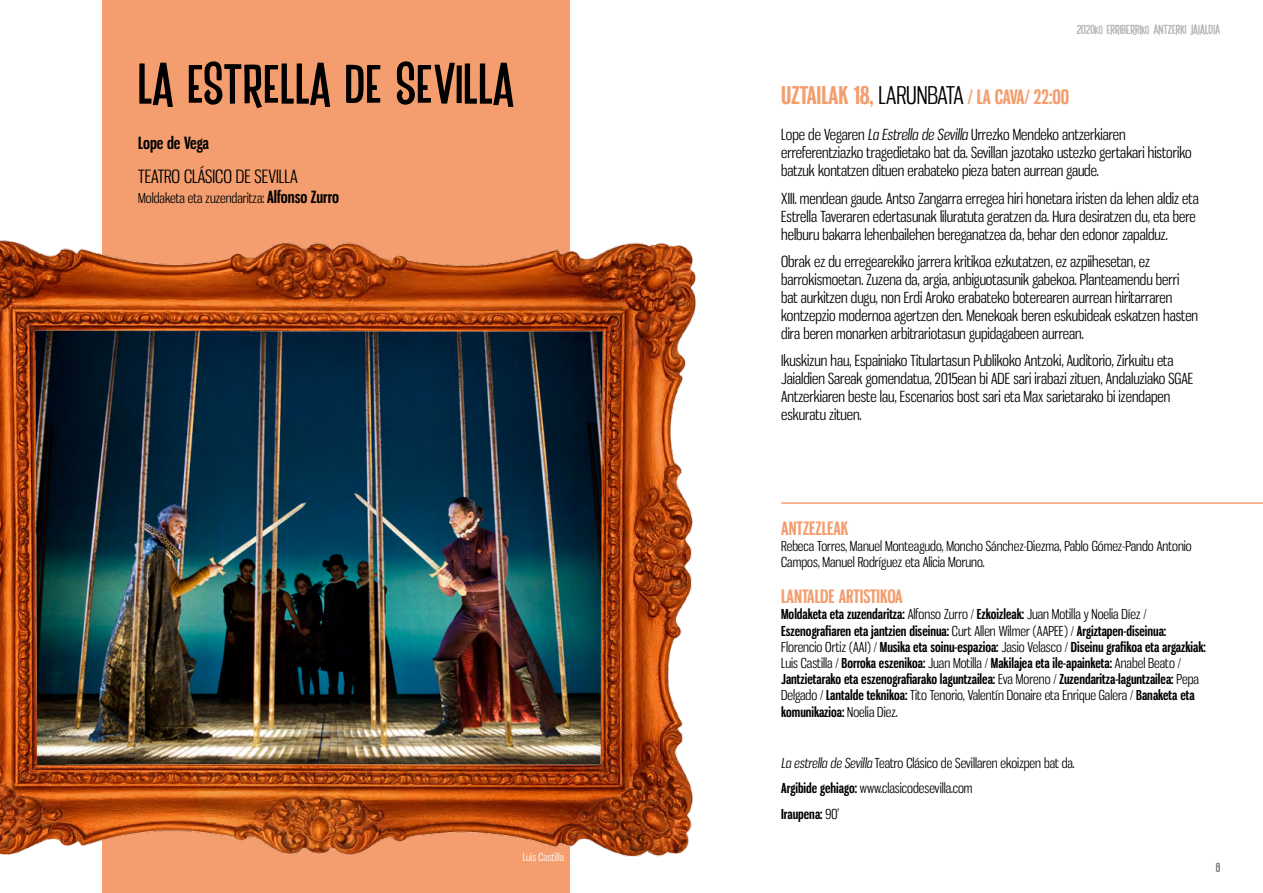
<style>
.page{position:relative;width:1263px;height:893px;background:#fff}
.page>*{position:absolute;margin:0;border:0;box-sizing:border-box;transform-origin:0 0}
.t1{font:51px "Enlighten";letter-spacing:.01em;color:#000;scale:1.1 1}
.t2{font:700 19.5px "Gnuolane Rg";letter-spacing:-.015em;color:#f49e6f}
.t3{font:700 18.15px "Gnuolane Rg";color:#f49e6f}
.t4{font:18px "Gnuolane Bk";color:#000}
.t5{font:700 16.5px "Gnuolane Rg";color:#000}
.t6{font:15px/18px "Gnuolane Bk";color:#000}
.t7{font:700 13.5px/16.2px "Gnuolane Rg";color:#000}
.t8{font:13.5px/16.2px "Gnuolane Bk";color:#000}
.t9{font:12px "Enlighten";color:#b3b2b2;scale:1.1 1}
.t10{font:12px "Enlighten";color:#706f6f;scale:1.1 1}
.t11{font:10.5px "Gnuolane Bk";letter-spacing:.01em;color:#fff}
.s1{font-family:"Gnuolane Rg";font-weight:700;font-size:16.5px}
.s2{font-size:10.5px}
.s3{font-size:24px}
.s4{font-family:"Gnuolane Bk";font-weight:400;font-size:24px;color:#000}
.s5{font-style:italic}
.s6{font-family:"Gnuolane Bk";font-weight:400}
.s7{font-family:"Gnuolane Rg";font-weight:700}
</style>
<div class="page">
<div style="left:102px;top:0;width:468px;height:893px;background:#f49e6f"></div>
<hr style="left:781px;top:502px;width:482px;height:2px;background:#f49e6f">
<img style="left:0;top:240px;width:696px;height:617px">
<h1 class="t1" style="left:138px;top:52px;width:344px">LA ESTRELLA DE SEVILLA</h1>
<p class="t5" style="left:138px;top:133px;width:72px">Lope de Vega</p>
<p class="t4" style="left:138px;top:166px;width:161px">TEATRO CLÁSICO DE SEVILLA</p>
<p class="t8" style="left:138px;top:190px;width:202px">Moldaketa eta zuzendaritza: <span class="s1">Alfonso Zurro</span></p>
<p class="t11" style="left:523px;top:851px;width:43px">Luis Castilla</p>
<p class="t9" style="left:1077px;top:22px;width:132px">2020<span class="s2">KO</span> ERRIBERRI<span class="s2">KO</span> ANTZERKI JAIALDIA</p>
<h2 class="t2" style="left:781px;top:85px;width:290px"><span class="s3">UZTAILAK 18,</span> <span class="s4">LARUNBATA</span> / LA CAVA/ 22:00</h2>
<p class="t6" style="left:781px;top:126px;width:412px">Lope de Vegaren <span class="s5">La Estrella de Sevilla</span> Urrezko Mendeko antzerkiaren erreferentziazko tragedietako bat da. Sevillan jazotako ustezko gertakari historiko batzuk kontatzen dituen erabateko pieza baten aurrean gaude.</p>
<p class="t6" style="left:781px;top:189px;width:419px">XIII. mendean gaude. Antso Zangarra erregea hiri honetara iristen da lehen aldiz eta<br>Estrella Taveraren edertasunak liluratuta geratzen da. Hura desiratzen du, eta bere helburu bakarra lehenbailehen bereganatzea da, behar den edonor zapalduz.</p>
<p class="t6" style="left:781px;top:252px;width:418px">Obrak ez du erregearekiko jarrera kritikoa ezkutatzen, ez azpiihesetan, ez barrokismoetan. Zuzena da, argia, anbiguotasunik gabekoa. Planteamendu berri bat aurkitzen dugu, non Erdi Aroko erabateko boterearen aurrean hiritarraren kontzepzio modernoa agertzen den. Menekoak beren eskubideak eskatzen hasten dira beren monarken arbitrariotasun gupidagabeen aurrean.</p>
<p class="t6" style="left:781px;top:352px;width:413px">Ikuskizun hau, Espainiako Titulartasun Publikoko Antzoki, Auditorio, Zirkuitu eta Jaialdien Sareak gomendatua, 2015ean bi ADE sari irabazi zituen, Andaluziako SGAE Antzerkiaren beste lau, Escenarios bost sari eta Max sarietarako bi izendapen eskuratu zituen.</p>
<p class="t3" style="left:781px;top:517px;width:69px">ANTZEZLEAK</p>
<p class="t8" style="left:781px;top:538px;width:412px">Rebeca Torres, Manuel Monteagudo, Moncho Sánchez-Diezma, Pablo Gómez-Pando Antonio<br>Campos, Manuel Rodríguez eta Alicia Moruno.</p>
<p class="t3" style="left:781px;top:586px;width:123px">LANTALDE ARTISTIKOA</p>
<p class="t7" style="left:781px;top:606px;width:426px">Moldaketa eta zuzendaritza: <span class="s6">Alfonso Zurro /</span> Ezkoizleak: <span class="s6">Juan Motilla y Noelia Díez / </span>Eszenografiaren eta jantzien diseinua: <span class="s6">Curt Allen Wilmer (AAPEE) /</span> Argiztapen-diseinua:<br><span class="s6">Florencio Ortiz (AAI) /</span> Musika eta soinu-espazioa: <span class="s6">Jasio Velasco /</span> Diseinu grafikoa eta argazkiak:<br><span class="s6">Luis Castilla /</span> Borroka eszenikoa: <span class="s6">Juan Motilla /</span> Makilajea eta ile-apainketa: <span class="s6">Anabel Beato / </span>Jantzietarako eta eszenografiarako laguntzailea: <span class="s6">Eva Moreno /</span> Zuzendaritza-laguntzailea: <span class="s6">Pepa</span></p>
<p class="t8" style="left:781px;top:687px;width:415px">Delgado / <span class="s7">Lantalde teknikoa:</span> Tito Tenorio, Valentín Donaire eta Enrique Galera / <span class="s7">Banaketa eta</span></p>
<p class="t7" style="left:781px;top:703px;width:118px">komunikazioa: <span class="s6">Noelia Diez.</span></p>
<p class="t8" style="left:781px;top:750px;width:295px;line-height:25.5px"><span class="s5">La estrella de Sevilla</span> Teatro Clásico de Sevillaren ekoizpen bat da.<br><span class="s7">Argibide gehiago:</span> www.clasicodesevilla.com</p>
<p class="t7" style="left:781px;top:806px;width:59px">Iraupena: <span class="s6">90’</span></p>
<p class="t10" style="left:1216px;top:860px;width:6px">8</p>
</div>
